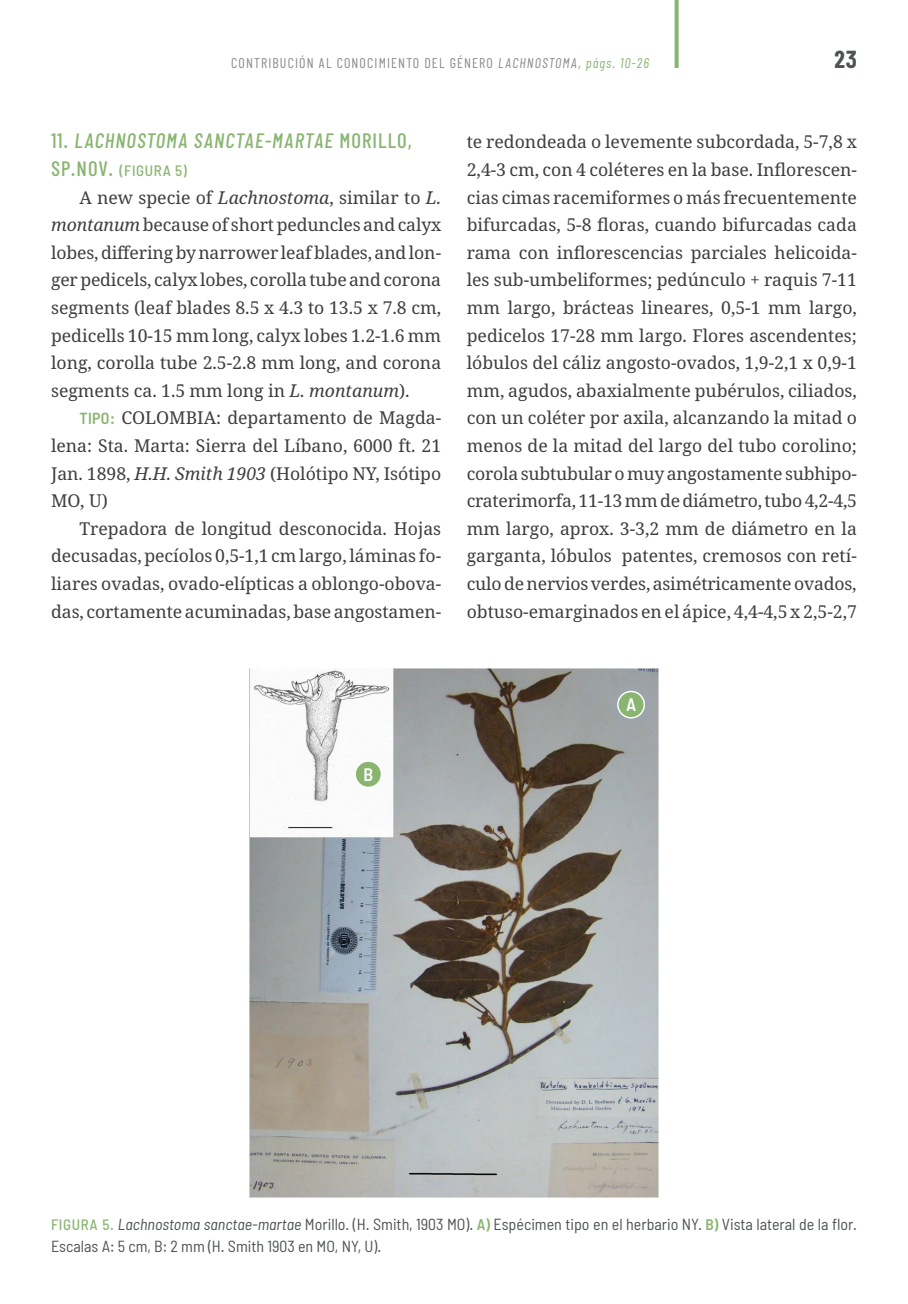
<style>
.page{position:relative;width:908px;height:1304px;background:#fff}
.page>*{position:absolute;margin:0;border:0;box-sizing:border-box;transform-origin:0 0}
.t1{font:700 24px "Barlow Condensed";color:#4d5451}
.t2{font:italic 500 20.8px "Barlow Condensed";letter-spacing:.05em;color:#89b571}
.t3{font:600 semi-condensed 18px "Barlow";color:#fff}
.t4{font:17.6px/27.6px "Noto Serif";color:#3e3e3f;text-align:justify}
.t5{font:semi-condensed 16px/22px "Barlow";color:#4d5451}
.t6{font:500 semi-condensed 15px "Barlow";letter-spacing:.04em;color:#89b571}
.t7{font:14px "Barlow Condensed";letter-spacing:.08em;color:#898b8b}
.s1{font-style:italic}
.s2{font-style:italic;color:#89b571}
.s3{font-style:normal}
.s4{font-family:"Barlow Condensed";font-stretch:normal;font-size:20.8px}
.s5{font-family:"Barlow";font-weight:600;font-stretch:semi-condensed;font-size:16px;color:#89b571}
.s6{font-weight:500;font-size:15px;color:#89b571}
.s7{font-weight:600;font-size:15.4px;color:#89b571}
</style>
<div class="page">
<svg style="left:674px;top:0;width:4px;height:68px"></svg>
<img style="left:249px;top:668px;width:409px;height:529px">
<div style="left:610px;top:683px;width:43px;height:43px;background:#9ca3a9;border-radius:50%"></div>
<div style="left:617px;top:691px;width:27px;height:27px;background:#89b571;border-radius:50%"></div>
<div style="left:617px;top:691px;width:27px;height:28px;border:2px solid #fff;border-radius:50%"></div>
<div style="left:348px;top:753px;width:42px;height:43px;background:#fafafa;border-radius:50%"></div>
<div style="left:355px;top:761px;width:26px;height:26px;background:#89b571;border-radius:50%"></div>
<div style="left:354px;top:760px;width:28px;height:28px;border:2px solid #fff;border-radius:50%"></div>
<p class="t7" style="left:231px;top:54px;width:419px">CONTRIBUCIÓN AL CONOCIMIENTO DEL GÉNERO <span class="s1">LACHNOSTOMA</span>, <span class="s2">págs. 10-26</span></p>
<h1 class="t1" style="left:834px;top:44px;width:24px">23</h1>
<p class="t2" style="left:51px;top:128px;width:362px"><span class="s3">11.</span> LACHNOSTOMA SANCTAE-MARTAE <span class="s3">MORILLO,</span></p>
<p class="t6" style="left:51px;top:161px;width:137px"><span class="s4">SP.NOV.</span> (FIGURA 5)</p>
<p class="t4" style="left:51px;top:184px;width:391px;text-indent:28px">A new specie of <span class="s1">Lachnostoma</span>, similar to <span class="s1">L. montanum</span> because of short peduncles and calyx lobes, differing by narrower leaf blades, and lon&shy;ger pedicels, calyx lobes, corolla tube and corona segments (leaf blades 8.5 x 4.3 to 13.5 x 7.8 cm, pedicells 10-15 mm long, calyx lobes 1.2-1.6 mm long, corolla tube 2.5-2.8 mm long, and corona segments ca. 1.5 mm long in <span class="s1">L. montanum</span>).</p>
<p class="t4" style="left:51px;top:405px;width:391px;text-indent:28px"><span class="s5">TIPO:</span> COLOMBIA: departamento de Magda&shy;lena: Sta. Marta: Sierra del Líbano, 6000 ft. 21<br>Jan. 1898, <span class="s1">H.H. Smith 1903</span> (Holótipo NY, Isótipo MO, U)</p>
<p class="t4" style="left:51px;top:515px;width:391px;text-indent:28px">Trepadora de longitud desconocida. Hojas decusadas, pecíolos 0,5-1,1 cm largo, láminas fo&shy;liares ovadas, ovado-elípticas a oblongo-obova&shy;das, cortamente acuminadas, base angostamen-</p>
<p class="t4" style="left:466px;top:129px;width:391px">te redondeada o levemente subcordada, 5-7,8 x 2,4-3 cm, con 4 coléteres en la base. Inflorescen&shy;cias cimas racemiformes o más frecuentemente bifurcadas, 5-8 floras, cuando bifurcadas cada rama con inflorescencias parciales helicoida&shy;les sub-umbeliformes; pedúnculo + raquis 7-11 mm largo, brácteas lineares, 0,5-1 mm largo, pedicelos 17-28 mm largo. Flores ascendentes; lóbulos del cáliz angosto-ovados, 1,9-2,1 x 0,9-1 mm, agudos, abaxialmente pubérulos, ciliados, con un coléter por axila, alcanzando la mitad o menos de la mitad del largo del tubo corolino; corola subtubular o muy angostamente subhipo&shy;craterimorfa, 11-13 mm de diámetro, tubo 4,2-4,5 mm largo, aprox. 3-3,2 mm de diámetro en la garganta, lóbulos patentes, cremosos con retí&shy;culo de nervios verdes, asimétricamente ovados, obtuso-emarginados en el ápice, 4,4-4,5 x 2,5-2,7</p>
<p class="t3" style="left:363px;top:763px;width:11px">B</p>
<p class="t3" style="left:625px;top:693px;width:12px">A</p>
<p class="t5" style="left:51px;top:1213px;width:807px"><span class="s6">FIGURA 5.</span> <span class="s1">Lachnostoma sanctae-martae</span> Morillo. (H. Smith, 1903 MO). <span class="s7">A)</span> Espécimen tipo en el herbario NY. <span class="s7">B)</span> Vista lateral de la flor.<br>Escalas A: 5 cm, B: 2 mm (H. Smith 1903 en MO, NY, U).</p>
</div>
